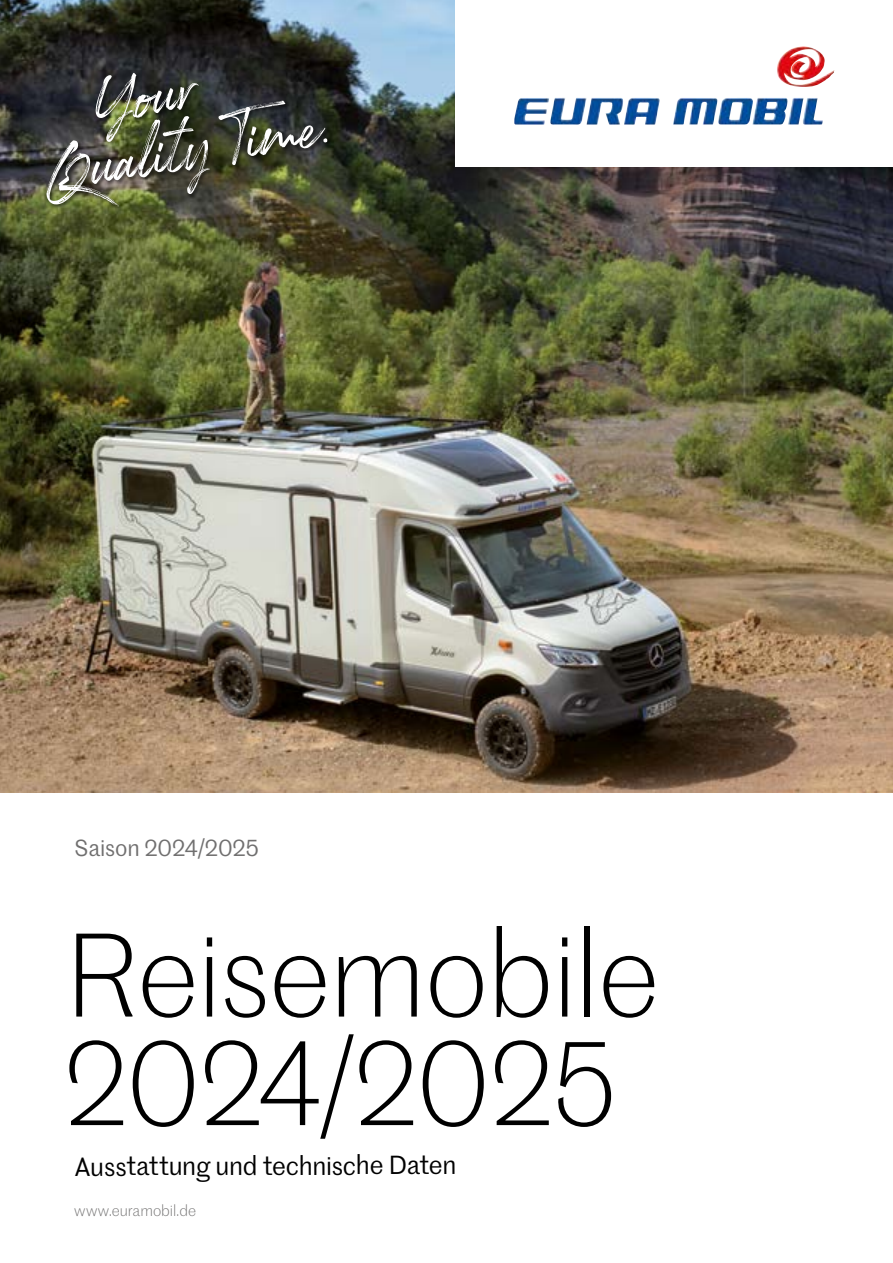
<style>
.page{position:relative;width:893px;height:1263px;background:#fff}
.page>*{position:absolute;margin:0;border:0;box-sizing:border-box;transform-origin:0 0}
.t1{font:300 115.8px/108.4px "Marr Sans";letter-spacing:-.015em;color:#000}
.t2{font:25.5px "Marr Sans";letter-spacing:-.02em;color:#000}
.t3{font:22.5px "Marr Sans";letter-spacing:-.015em;color:#706f6f}
.t4{font:300 15px "Marr Sans";color:#706f6f}
</style>
<div class="page">
<img style="left:0;top:0;width:893px;height:792px">
<div style="left:455px;top:0;width:438px;height:167px;background:#fff"></div>
<div style="left:46px;top:73px;width:285px;height:138px;background:#000;opacity:.5"></div>
<img style="left:45px;top:73px;width:283px;height:134px">
<img style="left:777px;top:46px;width:58px;height:41px">
<p class="t3" style="left:75px;top:832px;width:186px">Saison 2024/2025</p>
<h1 class="t1" style="left:63px;top:917px;width:597px">Reisemobile<br>2024/2025</h1>
<p class="t2" style="left:75px;top:1147px;width:384px">Ausstattung und technische Daten</p>
<p class="t4" style="left:74px;top:1200px;width:123px">www.euramobil.de</p>
</div>
